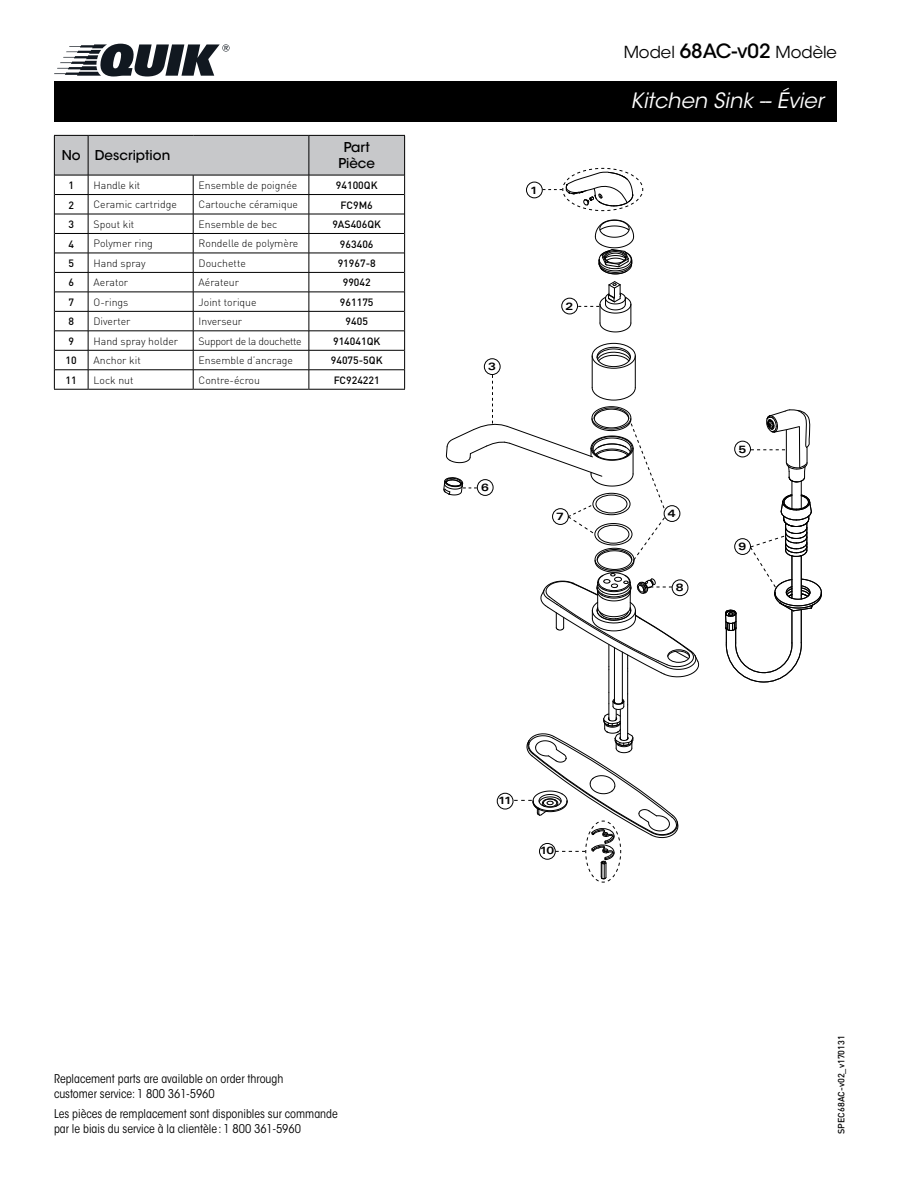
<style>
.page{position:relative;width:918px;height:1188px;background:#fff}
.page>*{position:absolute;margin:0;border:0;box-sizing:border-box;transform-origin:0 0}
.t1{font:italic 21px "ITC Avant Garde Std";color:#fff}
.t2{font:16.5px "ITC Avant Garde Std";color:#000}
.t3{font:500 13.5px/16.2px "ITC Avant Garde Std";color:#000;text-align:center}
.t4{font:condensed 12px/15px "ITC Avant Garde Std";color:#000}
.t5{font:300 10.5px "DIN";color:#000}
.t6{font:500 10.5px "DIN";color:#000}
.t7{font:300 10.5px "DIN";letter-spacing:-.03em;color:#000}
.t8{font:700 expanded 10.5px "Univers LT Std";color:#000}
.t9{font:500 9px "DIN";color:#000}
.s1{font-weight:500;font-size:19.5px}
</style>
<div class="page">
<div style="left:54px;top:81px;width:783px;height:41px;background:#000"></div>
<svg style="left:54px;top:135px;width:351px;height:254px"></svg>
<hr style="left:54px;top:389px;width:34px;height:1px;background:#000">
<hr style="left:88px;top:389px;width:105px;height:1px;background:#000">
<hr style="left:193px;top:389px;width:116px;height:1px;background:#000">
<hr style="left:309px;top:389px;width:96px;height:1px;background:#000">
<hr style="left:88px;top:136px;width:1px;height:39px;background:#000">
<hr style="left:309px;top:136px;width:1px;height:39px;background:#000">
<div style="left:592px;top:343px;width:44px;height:26px;border:1px solid #000;border-radius:50%"></div>
<div style="left:597px;top:347px;width:34px;height:20px;border:1px solid #000;border-radius:50%"></div>
<hr style="left:592px;top:356px;width:1px;height:32px;background:#000">
<hr style="left:635px;top:356px;width:1px;height:32px;background:#000">
<svg style="left:597px;top:349px;width:34px;height:13px"></svg>
<svg style="left:595px;top:219px;width:39px;height:55px"></svg>
<div style="left:526px;top:182px;width:17px;height:16px;border:1px solid #000;border-radius:50%"></div>
<div style="left:561px;top:298px;width:17px;height:16px;border:1px solid #000;border-radius:50%"></div>
<div style="left:484px;top:358px;width:17px;height:17px;border:1px solid #000;border-radius:50%"></div>
<svg style="left:578px;top:281px;width:54px;height:51px"></svg>
<svg style="left:725px;top:409px;width:97px;height:274px"></svg>
<svg style="left:543px;top:168px;width:101px;height:43px"></svg>
<svg style="left:443px;top:375px;width:256px;height:508px"></svg>
<svg style="left:54px;top:44px;width:176px;height:33px"></svg>
<p class="t3" style="left:62px;top:147px;width:110px">No Description</p>
<p class="t3" style="left:338px;top:139px;width:38px">Part<br>Pièce</p>
<p class="t6" style="left:68px;top:179px;width:7px">1</p>
<p class="t5" style="left:94px;top:179px;width:48px">Handle kit</p>
<p class="t5" style="left:199px;top:179px;width:100px">Ensemble de poignée</p>
<p class="t6" style="left:336px;top:179px;width:43px">94100QK</p>
<p class="t6" style="left:68px;top:198px;width:7px">2</p>
<p class="t5" style="left:94px;top:198px;width:85px">Ceramic cartridge</p>
<p class="t5" style="left:199px;top:198px;width:101px">Cartouche céramique</p>
<p class="t6" style="left:341px;top:198px;width:34px">FC9M6</p>
<p class="t6" style="left:68px;top:218px;width:7px">3</p>
<p class="t5" style="left:94px;top:218px;width:42px">Spout kit</p>
<p class="t5" style="left:199px;top:218px;width:80px">Ensemble de bec</p>
<p class="t6" style="left:332px;top:218px;width:50px">9AS406QK</p>
<p class="t6" style="left:68px;top:237px;width:7px">4</p>
<p class="t5" style="left:94px;top:237px;width:61px">Polymer ring</p>
<p class="t5" style="left:199px;top:237px;width:101px">Rondelle de polymère</p>
<p class="t6" style="left:340px;top:237px;width:35px">963406</p>
<p class="t6" style="left:68px;top:257px;width:7px">5</p>
<p class="t5" style="left:94px;top:257px;width:54px">Hand spray</p>
<p class="t5" style="left:199px;top:257px;width:49px">Douchette</p>
<p class="t6" style="left:338px;top:257px;width:40px">91967-8</p>
<p class="t6" style="left:68px;top:276px;width:7px">6</p>
<p class="t5" style="left:94px;top:276px;width:36px">Aerator</p>
<p class="t5" style="left:199px;top:276px;width:42px">Aérateur</p>
<p class="t6" style="left:343px;top:276px;width:29px">99042</p>
<p class="t6" style="left:68px;top:295px;width:7px">7</p>
<p class="t5" style="left:94px;top:296px;width:36px">O-rings</p>
<p class="t5" style="left:199px;top:296px;width:60px">Joint torique</p>
<p class="t6" style="left:340px;top:295px;width:35px">961175</p>
<p class="t6" style="left:68px;top:315px;width:7px">8</p>
<p class="t5" style="left:94px;top:315px;width:38px">Diverter</p>
<p class="t5" style="left:199px;top:315px;width:45px">Inverseur</p>
<p class="t6" style="left:346px;top:315px;width:24px">9405</p>
<p class="t6" style="left:68px;top:334px;width:7px">9</p>
<p class="t5" style="left:94px;top:335px;width:86px">Hand spray holder</p>
<p class="t7" style="left:199px;top:335px;width:105px">Support de la douchette</p>
<p class="t6" style="left:333px;top:334px;width:49px">914041QK</p>
<p class="t6" style="left:66px;top:354px;width:13px">10</p>
<p class="t5" style="left:94px;top:354px;width:49px">Anchor kit</p>
<p class="t5" style="left:199px;top:354px;width:96px">Ensemble d’ancrage</p>
<p class="t6" style="left:331px;top:354px;width:53px">94075-5QK</p>
<p class="t6" style="left:66px;top:373px;width:13px">11</p>
<p class="t5" style="left:94px;top:373px;width:42px">Lock nut</p>
<p class="t5" style="left:199px;top:373px;width:63px">Contre-écrou</p>
<p class="t6" style="left:334px;top:373px;width:48px">FC924221</p>
<p class="t4" style="left:54px;top:1072px;width:231px">Replacement parts are available on order through customer service: 1 800 361-5960</p>
<p class="t4" style="left:54px;top:1106px;width:285px">Les pièces de remplacement sont disponibles sur commande par le biais du service à la clientèle : 1 800 361-5960</p>
<p class="t8" style="left:530px;top:184px;width:9px">1</p>
<h2 class="t2" style="left:624px;top:42px;width:215px">Model <span class="s1">68AC-v02</span> Modèle</h2>
<h1 class="t1" style="left:631px;top:88px;width:194px">Kitchen Sink -- Évier</h1>
<p class="t8" style="left:488px;top:361px;width:9px">3</p>
<p class="t8" style="left:481px;top:482px;width:9px">6</p>
<p class="t8" style="left:565px;top:300px;width:9px">2</p>
<p class="t8" style="left:556px;top:511px;width:9px">7</p>
<p class="t8" style="left:668px;top:508px;width:9px">4</p>
<p class="t8" style="left:676px;top:582px;width:9px">8</p>
<p class="t8" style="left:738px;top:443px;width:9px">5</p>
<p class="t8" style="left:738px;top:541px;width:9px">9</p>
<p class="t8" style="left:498px;top:794px;width:15px">11</p>
<p class="t8" style="left:540px;top:845px;width:16px">10</p>
<p class="t9" style="left:835px;top:1134px;width:100px;rotate:-90deg">SPEC68AC-v02_v170131</p>
</div>
